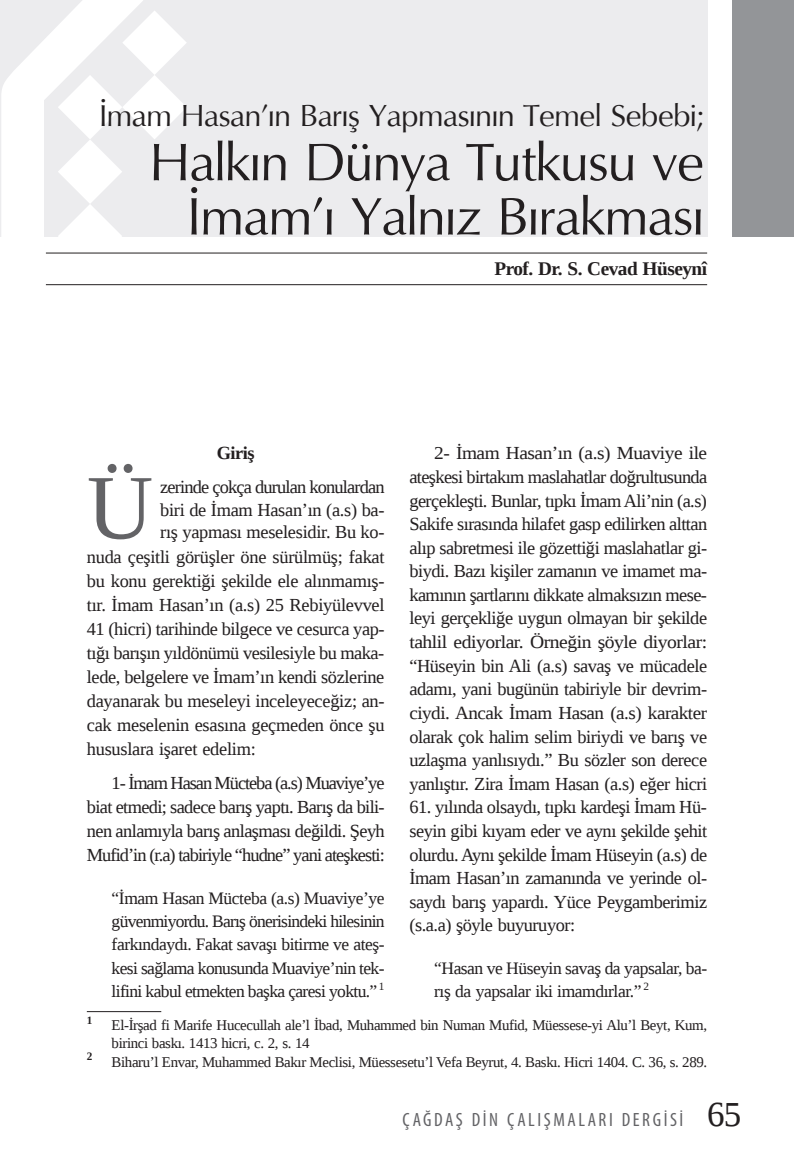
<style>
.page{position:relative;width:794px;height:1166px;background:#fff}
.page>*{position:absolute;margin:0;border:0;box-sizing:border-box;transform-origin:0 0}
.t1{font:92.05px "Liberation Serif";color:#636366}
.t2{font:54.25px/54.2px "Optimum T.";letter-spacing:-.03em;color:#231f20;text-align:right}
.t3{font:31.5px "Optimum T.";letter-spacing:-.03em;color:#231f20}
.t4{font:condensed 19.25px "Myriad Pro";letter-spacing:.135em;color:#636366}
.t5{font:700 19.25px "Liberation Serif";letter-spacing:-.025em;color:#231f20}
.t6{font:18.38px/23.6px "Liberation Serif";letter-spacing:-.02em;color:#231f20;text-align:justify}
.t7{font:18.38px/23.6px "Liberation Serif";letter-spacing:-.02em;color:#231f20;text-align:justify;scale:1.05 1}
.t8{font:18.38px "Liberation Serif";letter-spacing:-.045em;color:#231f20}
.t9{font:700 18.38px "Liberation Serif";letter-spacing:-.025em;color:#231f20}
.t10{font:17.5px/23.1px "Liberation Serif";letter-spacing:-.025em;color:#231f20;text-align:justify}
.t11{font:14.88px/18.4px "Liberation Serif";letter-spacing:-.025em;color:#231f20}
.t12{font:700 11.2px "Liberation Serif";color:#231f20}
.s1{font-family:"Liberation Serif";font-stretch:normal;font-size:35px;color:#231f20}
</style>
<div class="page">
<div style="left:732px;top:0;width:62px;height:236px;background:#939598"></div>
<div style="left:0;top:0;width:707px;height:236px;background:#ececee"></div>
<svg style="left:1px;top:0;width:186px;height:254px"></svg>
<hr style="left:46px;top:253px;width:661px;height:1px;background:#231f20">
<hr style="left:46px;top:284px;width:661px;height:1px;background:#231f20">
<hr style="left:87px;top:1011px;width:74px;height:1px;background:#231f20">
<h3 class="t3" style="left:99px;top:97px;width:607px">İmam Hasan’ın Barış Yapmasının Temel Sebebi;</h3>
<h2 class="t2" style="left:149px;top:134px;width:557px">Halkın Dünya Tutkusu ve<br>İmam’ı Yalnız Bırakması</h2>
<p class="t5" style="left:494px;top:256px;width:214px">Prof. Dr. S. Cevad Hüseynî</p>
<p class="t7" style="left:409px;top:441px;width:285px;text-indent:25px">2- İmam Hasan’ın (a.s) Muaviye ile ateşkesi birtakım maslahatlar doğrultusunda gerçekleşti. Bunlar, tıpkı İmam Ali’nin (a.s)<br>Sakife sırasında hilafet gasp edilirken alttan alıp sabretmesi ile gözettiği maslahatlar gi&shy;biydi. Bazı kişiler zamanın ve imamet ma&shy;kamının şartlarını dikkate almaksızın mese&shy;leyi gerçekliğe uygun olmayan bir şekilde tahlil ediyorlar. Örneğin şöyle diyorlar: “Hüseyin bin Ali (a.s) savaş ve mücadele adamı, yani bugünün tabiriyle bir devrim&shy;ciydi. Ancak İmam Hasan (a.s) karakter olarak çok halim selim biriydi ve barış ve uzlaşma yanlısıydı.” Bu sözler son derece yanlıştır. Zira İmam Hasan (a.s) eğer hicri</p>
<p class="t6" style="left:409px;top:795px;width:299px">61. yılında olsaydı, tıpkı kardeşi İmam Hü&shy;seyin gibi kıyam eder ve aynı şekilde şehit olurdu. Aynı şekilde İmam Hüseyin (a.s) de İmam Hasan’ın zamanında ve yerinde ol&shy;saydı barış yapardı. Yüce Peygamberimiz (s.a.a) şöyle buyuruyor:</p>
<p class="t10" style="left:434px;top:956px;width:274px">“Hasan ve Hüseyin savaş da yapsalar, ba&shy;rış da yapsalar iki imamdırlar.” <sup>2</sup></p>
<p class="t9" style="left:217px;top:440px;width:39px">Giriş</p>
<h1 class="t1" style="left:87px;top:448px;width:68px">Ü</h1>
<p class="t8" style="left:160px;top:475px;width:226px">zerinde çokça durulan konulardan</p>
<p class="t6" style="left:160px;top:498px;width:226px">biri de İmam Hasan’ın (a.s) ba-</p>
<p class="t6" style="left:160px;top:520px;width:226px">rış yapması meselesidir. Bu ko-</p>
<p class="t6" style="left:87px;top:544px;width:299px">nuda çeşitli görüşler öne sürülmüş; fakat</p>
<p class="t6" style="left:87px;top:568px;width:299px">bu konu gerektiği şekilde ele alınmamış-</p>
<p class="t6" style="left:87px;top:592px;width:299px">tır. İmam Hasan’ın (a.s) 25 Rebiyülevvel</p>
<p class="t6" style="left:87px;top:616px;width:299px">41 (hicri) tarihinde bilgece ve cesurca yap-</p>
<p class="t6" style="left:87px;top:640px;width:299px">tığı barışın yıldönümü vesilesiyle bu maka-</p>
<p class="t6" style="left:87px;top:665px;width:299px">lede, belgelere ve İmam’ın kendi sözlerine</p>
<p class="t6" style="left:87px;top:689px;width:299px">dayanarak bu meseleyi inceleyeceğiz; an-</p>
<p class="t6" style="left:87px;top:713px;width:299px">cak meselenin esasına geçmeden önce şu</p>
<p class="t6" style="left:87px;top:737px;width:171px">hususlara işaret edelim:</p>
<p class="t6" style="left:87px;top:770px;width:299px;text-indent:25px">1- İmam Hasan Mücteba (a.s) Muaviye’ye biat etmedi; sadece barış yaptı. Barış da bili&shy;nen anlamıyla barış anlaşması değildi. Şeyh Mufid’in (r.a) tabiriyle “hudne” yani ateşkesti:</p>
<p class="t10" style="left:112px;top:886px;width:274px">“İmam Hasan Mücteba (a.s) Muaviye’ye güvenmiyordu. Barış önerisindeki hilesinin farkındaydı. Fakat savaşı bitirme ve ateş&shy;kesi sağlama konusunda Muaviye’nin tek&shy;lifini kabul etmekten başka çaresi yoktu.” <sup>1</sup></p>
<p class="t12" style="left:87px;top:1012px;width:7px">1</p>
<p class="t11" style="left:112px;top:1016px;width:597px">El-İrşad fi Marife Hucecullah ale’l İbad, Muhammed bin Numan Mufid, Müessese-yi Alu’l Beyt, Kum, birinci baskı. 1413 hicri, c. 2, s. 14</p>
<p class="t12" style="left:87px;top:1049px;width:7px">2</p>
<p class="t11" style="left:112px;top:1052px;width:597px">Biharu’l Envar, Muhammed Bakır Meclisi, Müessesetu’l Vefa Beyrut, 4. Baskı. Hicri 1404. C. 36, s. 289.</p>
<p class="t4" style="left:402px;top:1108px;width:340px">ÇAĞDAŞ DİN ÇALIŞMALARI DERGİSİ <span class="s1">65</span></p>
</div>
